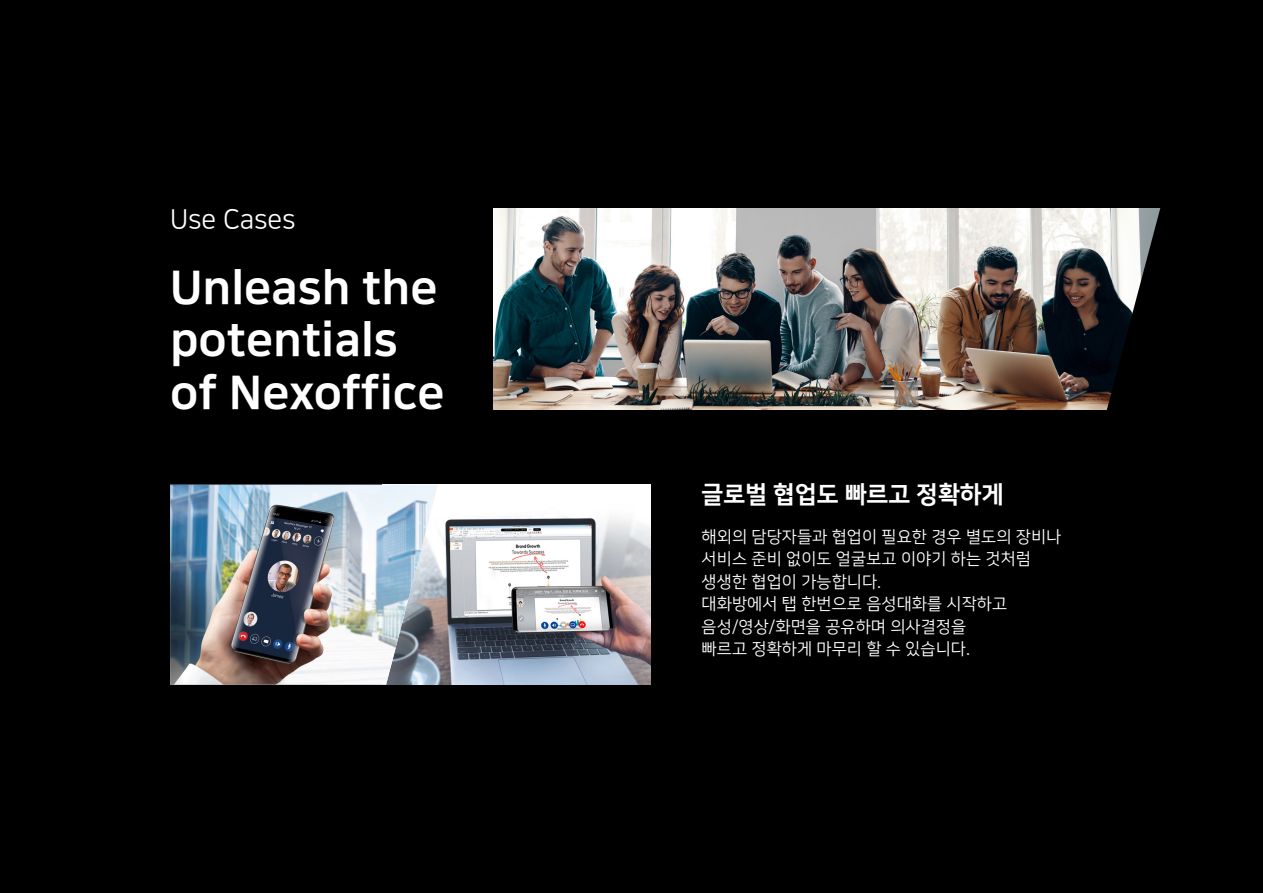
<style>
.page{position:relative;width:1263px;height:893px;background:#000}
.page>*{position:absolute;margin:0;border:0;box-sizing:border-box;transform-origin:0 0}
.t1{font:46.5px/52.5px "Nanum Square EB";color:#fff}
.t2{font:27px "Nanum Square R";color:#fff}
.t3{font:24px "Nanum Square EB";color:#fff}
.t4{font:16.5px/22.5px "Nanum Square R";letter-spacing:.01em;color:#fff}
</style>
<div class="page">
<img style="left:493px;top:208px;width:486px;height:201px">
<img style="left:438px;top:485px;width:213px;height:200px">
<img style="left:170px;top:485px;width:268px;height:200px">
<svg style="left:979px;top:208px;width:182px;height:202px"></svg>
<h2 class="t2" style="left:170px;top:206px;width:127px">Use Cases</h2>
<h1 class="t1" style="left:170px;top:263px;width:276px">Unleash the potentials of Nexoffice</h1>
<h3 class="t3" style="left:702px;top:482px;width:303px">글로벌 협업도 빠르고 정확하게</h3>
<p class="t4" style="left:702px;top:526px;width:361px">해외의 담당자들과 협업이 필요한 경우 별도의 장비나 서비스 준비 없이도 얼굴보고 이야기 하는 것처럼 생생한 협업이 가능합니다.<br>대화방에서 탭 한번으로 음성대화를 시작하고 음성/영상/화면을 공유하며 의사결정을<br>빠르고 정확하게 마무리 할 수 있습니다.</p>
</div>
